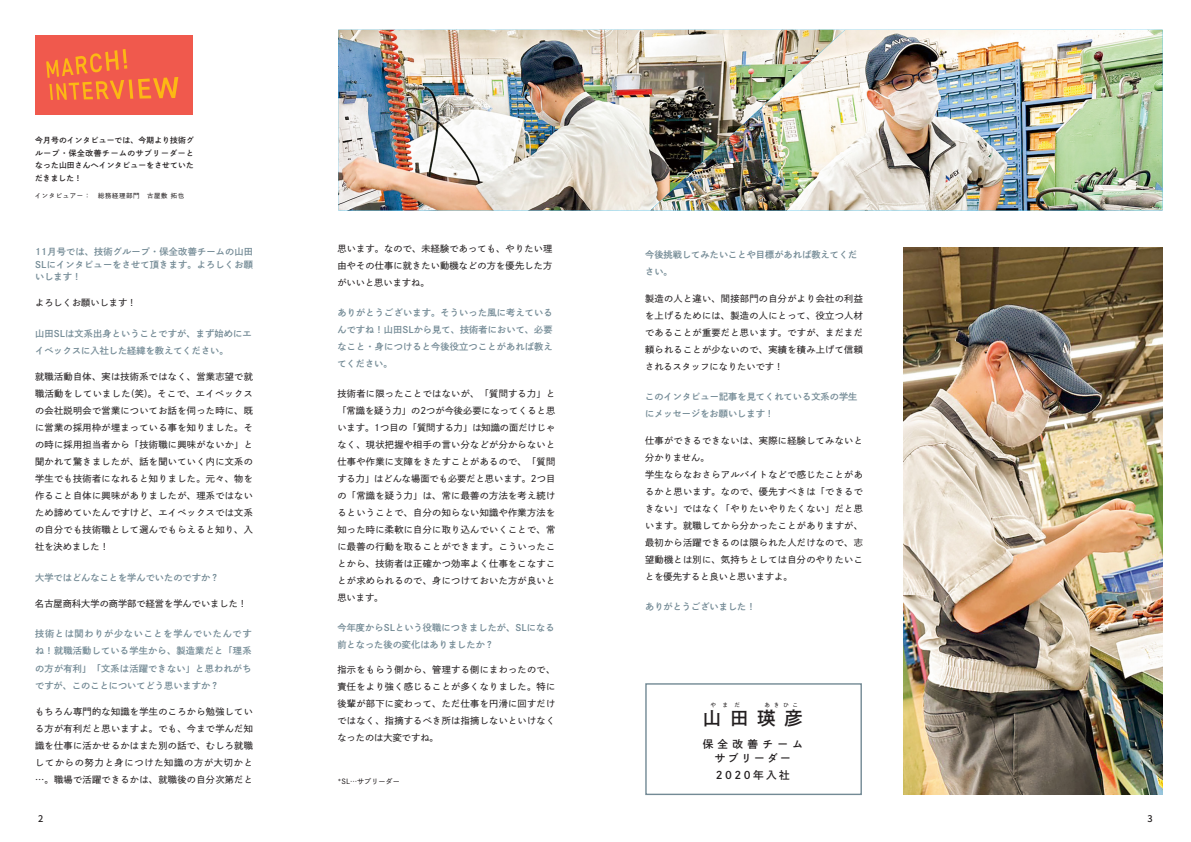
<style>
.page{position:relative;width:1191px;height:842px;background:#fff}
.page>*{position:absolute;margin:0;border:0;box-sizing:border-box;transform-origin:0 0}
.t1{font:18.4px "DNP Shuei Go Gin Std B";color:#231f20}
.t2{font:10.6px "DNP Shuei Go Gin Std B";letter-spacing:.23em;color:#231f20}
.t3{font:10.6px "DNP Shuei Go Gin Std B";letter-spacing:.405em;color:#231f20}
.t4{font:9.2px/17px "DNP Shuei Go Gin Std M";letter-spacing:.03em;color:#231f20;text-align:justify}
.t5{font:9.2px/17px "DNP Shuei Go Gin Std B";color:#738a95}
.t6{font:9.2px "DNP Shuei Go Gin Std M";color:#231f20}
.t7{font:500 9.2px "Source Han Sans";color:#231f20}
.t8{font:7.8px/12.8px "DNP Shuei Go Gin Std B";letter-spacing:.02em;color:#231f20;text-align:justify}
.t9{font:7.1px "DNP Shuei Go Gin Std M";color:#231f20}
.t10{font:6.4px "DNP Shuei Go Gin Std M";letter-spacing:.1em;color:#231f20}
.t11{font:5.7px "DNP Shuei Go Gin Std M";letter-spacing:.66em;color:#231f20}
</style>
<div class="page">
<div style="left:35px;top:35px;width:158px;height:80px;background:#f0594d"></div>
<svg style="left:46px;top:49px;width:132px;height:51px"></svg>
<img style="left:903px;top:247px;width:259px;height:548px">
<div style="left:645px;top:683px;width:217px;height:112px;border:1px solid #738a95"></div>
<img style="left:338px;top:30px;width:312px;height:180px">
<img style="left:650px;top:30px;width:512px;height:180px">
<p class="t8" style="left:35px;top:134px;width:160px">今月号のインタビューでは、今期より技術グループ・保全改善チームのサブリーダーとなった山田さんへインタビューをさせていただきました！</p>
<p class="t10" style="left:35px;top:192px;width:151px">インタビュアー：　総務経理部門　古屋敷 拓也</p>
<p class="t4" style="left:337px;top:240px;width:216px">思います。なので、未経験であっても、やりたい理由やその仕事に就きたい動機などの方を優先した方がいいと思いますね。</p>
<p class="t5" style="left:35px;top:245px;width:219px;line-height:12.8px;text-align:justify">11月号では、技術グループ・保全改善チームの山田SLにインタビューをさせて頂きます。よろしくお願いします！</p>
<p class="t5" style="left:645px;top:246px;width:214px">今後挑戦してみたいことや目標があれば教えてください。</p>
<p class="t6" style="left:35px;top:297px;width:103px">よろしくお願いします！</p>
<p class="t4" style="left:645px;top:289px;width:219px">製造の人と違い、間接部門の自分がより会社の利益を上げるためには、製造の人にとって、役立つ人材であることが重要だと思います。ですが、まだまだ頼られることが少ないので、実績を積み上げて信頼されるスタッフになりたいです！</p>
<p class="t5" style="left:337px;top:304px;width:217px;text-align:justify">ありがとうございます。そういった風に考えているんですね！山田SLから見て、技術者において、必要なこと・身につけると今後役立つことがあれば教えてください。</p>
<p class="t5" style="left:35px;top:325px;width:218px">山田SLは文系出身ということですが、まず始めにエイベックスに入社した経緯を教えてください。</p>
<p class="t4" style="left:35px;top:368px;width:219px">就職活動自体、実は技術系ではなく、営業志望で就職活動をしていました(笑)。そこで、エイベックスの会社説明会で営業についてお話を伺った時に、既に営業の採用枠が埋まっている事を知りました。その時に採用担当者から「技術職に興味がないか」と聞かれて驚きましたが、話を聞いていく内に文系の学生でも技術者になれると知りました。元々、物を作ること自体に興味がありましたが、理系ではないため諦めていたんですけど、エイベックスでは文系の自分でも技術職として選んでもらえると知り、入社を決めました！</p>
<p class="t4" style="left:337px;top:385px;width:219px">技術者に限ったことではないが、「質問する力」と「常識を疑う力」の2つが今後必要になってくると思います。1つ目の「質問する力」は知識の面だけじゃなく、現状把握や相手の言い分などが分からないと仕事や作業に支障をきたすことがあるので、「質問する力」はどんな場面でも必要だと思います。2つ目の「常識を疑う力」は、常に最善の方法を考え続けるということで、自分の知らない知識や作業方法を知った時に柔軟に自分に取り込んでいくことで、常に最善の行動を取ることができます。こういったことから、技術者は正確かつ効率よく仕事をこなすことが求められるので、身につけておいた方が良いと思います。</p>
<p class="t5" style="left:645px;top:388px;width:214px">このインタビュー記事を見てくれている文系の学生にメッセージをお願いします！</p>
<p class="t4" style="left:645px;top:431px;width:219px">仕事ができるできないは、実際に経験してみないと分かりません。</p>
<p class="t4" style="left:645px;top:465px;width:219px">学生ならなおさらアルバイトなどで感じたことがあるかと思います。なので、優先すべきは「できるできない」ではなく「やりたいやりたくない」だと思います。就職してから分かったことがありますが、最初から活躍できるのは限られた人だけなので、志望動機とは別に、気持ちとしては自分のやりたいことを優先すると良いと思いますよ。</p>
<p class="t5" style="left:35px;top:569px;width:186px">大学ではどんなことを学んでいたのですか？</p>
<p class="t6" style="left:35px;top:597px;width:213px">名古屋商科大学の商学部で経営を学んでいました！</p>
<p class="t5" style="left:645px;top:598px;width:112px">ありがとうございました！</p>
<p class="t5" style="left:35px;top:625px;width:218px;text-align:justify">技術とは関わりが少ないことを学んでいたんですね！就職活動している学生から、製造業だと「理系の方が有利」「文系は活躍できない」と思われがちですが、このことについてどう思いますか？</p>
<p class="t4" style="left:35px;top:703px;width:219px">もちろん専門的な知識を学生のころから勉強している方が有利だと思いますよ。でも、今まで学んだ知識を仕事に活かせるかはまた別の話で、むしろ就職してからの努力と身につけた知識の方が大切かと…。職場で活躍できるかは、就職後の自分次第だと</p>
<p class="t5" style="left:337px;top:619px;width:219px">今年度からSLという役職につきましたが、SLになる前となった後の変化はありましたか？</p>
<p class="t4" style="left:337px;top:661px;width:219px">指示をもらう側から、管理する側にまわったので、責任をより強く感じることが多くなりました。特に後輩が部下に変わって、ただ仕事を円滑に回すだけではなく、指摘するべき所は指摘しないといけなくなったのは大変ですね。</p>
<p class="t9" style="left:337px;top:777px;width:64px">*SL…サブリーダー</p>
<p class="t11" style="left:710px;top:701px;width:31px">やまだ</p>
<p class="t11" style="left:764px;top:701px;width:35px">あきひこ</p>
<p class="t1" style="left:702px;top:705px;width:102px">山田瑛彦</p>
<p class="t3" style="left:702px;top:737px;width:102px">保全改善チーム</p>
<p class="t2" style="left:715px;top:750px;width:78px">サブリーダー</p>
<p class="t2" style="left:716px;top:767px;width:76px">2020年入社</p>
<p class="t7" style="left:38px;top:813px;width:7px">2</p>
<p class="t7" style="left:1147px;top:813px;width:7px">3</p>
</div>
